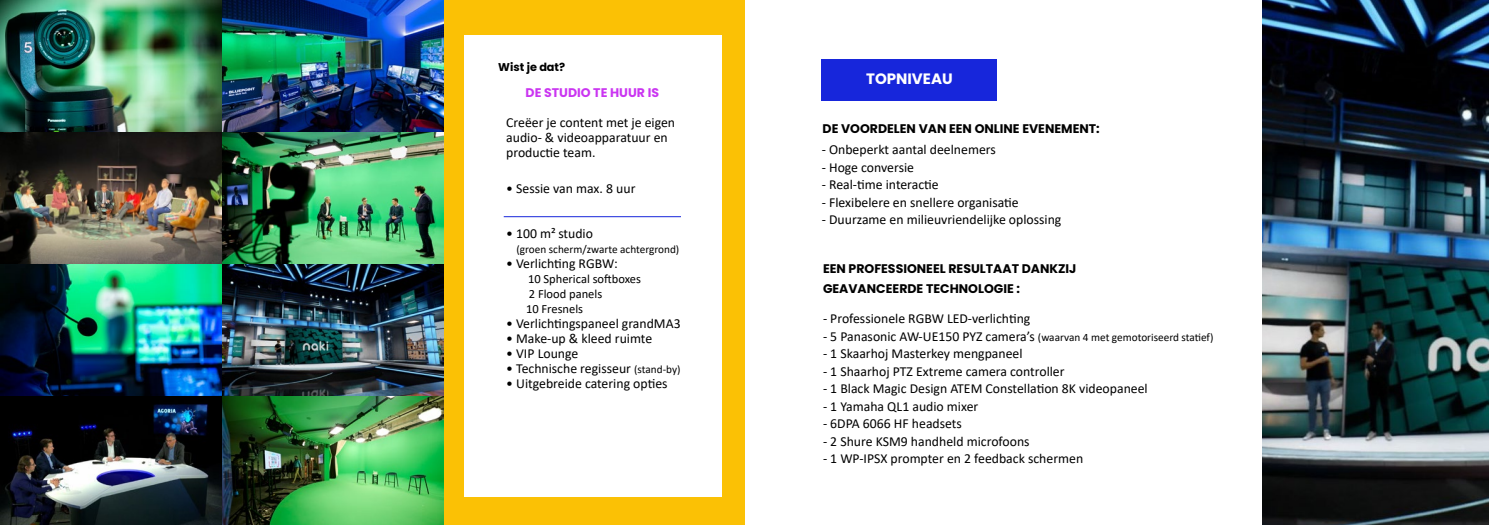
<style>
.page{position:relative;width:1489px;height:525px;background:#fff}
.page>*{position:absolute;margin:0;border:0;box-sizing:border-box;transform-origin:0 0}
.t1{font:700 15px "Poppins";color:#fff}
.t2{font:13.75px/15px "Calibri";color:#000}
.t3{font:700 12.5px/20px "Poppins";color:#000}
.t4{font:12.5px/15px "Calibri";color:#000}
.t5{font:700 12.5px "Poppins";color:#ca35f1}
.t6{font:11.25px "Calibri";color:#000}
.t7{font:700 11.25px "Poppins";color:#000}
.s1{font-size:11.25px}
.s2{font-size:13.75px}
</style>
<div class="page">
<img style="left:1262px;top:0;width:226px;height:524px">
<div style="left:821px;top:59px;width:176px;height:41px;background:#1726db"></div>
<div style="left:429px;top:0;width:315px;height:524px;background:#fbc105"></div>
<img style="left:0;top:0;width:443px;height:524px">
<div style="left:464px;top:35px;width:257px;height:462px;background:#fff"></div>
<hr style="left:503px;top:216px;width:178px;height:1px;background:#1726db">
<p class="t7" style="left:498px;top:61px;width:68px">Wist je dat?</p>
<p class="t5" style="left:525px;top:85px;width:135px">DE STUDIO TE HUUR IS</p>
<p class="t2" style="left:506px;top:114px;width:170px">Creëer je content met je eigen audio- &amp; videoapparatuur en productie team.</p>
<p class="t2" style="left:506px;top:180px;width:131px">• Sessie van max. 8 uur</p>
<p class="t2" style="left:506px;top:225px;width:88px">• 100 m² studio</p>
<p class="t6" style="left:516px;top:241px;width:164px">(groen scherm/zwarte achtergrond)</p>
<p class="t2" style="left:506px;top:255px;width:113px">• Verlichting RGBW:</p>
<p class="t4" style="left:526px;top:270px;width:116px">10 Spherical softboxes<br>2 Flood panels<br>10 Fresnels</p>
<p class="t2" style="left:506px;top:315px;width:176px">• Verlichtingspaneel grandMA3</p>
<p class="t2" style="left:506px;top:330px;width:147px">• Make-up &amp; kleed ruimte</p>
<p class="t2" style="left:506px;top:345px;width:74px">• VIP Lounge</p>
<p class="t2" style="left:506px;top:360px;width:176px">• Technische regisseur <span class="s1">(stand-by)</span></p>
<p class="t2" style="left:506px;top:375px;width:163px">• Uitgebreide catering opties</p>
<p class="t1" style="left:866px;top:70px;width:88px">TOPNIVEAU</p>
<p class="t3" style="left:822px;top:119px;width:279px">DE VOORDELEN VAN EEN ONLINE EVENEMENT:</p>
<p class="t2" style="left:821px;top:141px;width:175px">- Onbeperkt aantal deelnemers</p>
<p class="t2" style="left:821px;top:159px;width:94px">- Hoge conversie</p>
<p class="t2" style="left:821px;top:176px;width:118px">- Real-time interactie</p>
<p class="t2" style="left:821px;top:194px;width:198px">- Flexibelere en snellere organisatie</p>
<p class="t2" style="left:821px;top:211px;width:241px">- Duurzame en milieuvriendelijke oplossing</p>
<p class="t3" style="left:823px;top:259px;width:255px">EEN PROFESSIONEEL RESULTAAT DANKZIJ<br>GEAVANCEERDE TECHNOLOGIE :</p>
<p class="t2" style="left:823px;top:310px;width:209px">- Professionele RGBW LED-verlichting</p>
<p class="t6" style="left:823px;top:329px;width:392px"><span class="s2">- 5 Panasonic AW-UE150 PYZ camera’s</span> (waarvan 4 met gemotoriseerd statief)</p>
<p class="t2" style="left:823px;top:345px;width:201px">- 1 Skaarhoj Masterkey mengpaneel</p>
<p class="t2" style="left:823px;top:363px;width:243px">- 1 Shaarhoj PTZ Extreme camera controller</p>
<p class="t2" style="left:823px;top:380px;width:326px">- 1 Black Magic Design ATEM Constellation 8K videopaneel</p>
<p class="t2" style="left:823px;top:398px;width:157px">- 1 Yamaha QL1 audio mixer</p>
<p class="t2" style="left:823px;top:415px;width:140px">- 6DPA 6066 HF headsets</p>
<p class="t2" style="left:823px;top:433px;width:208px">- 2 Shure KSM9 handheld microfoons</p>
<p class="t2" style="left:823px;top:450px;width:262px">- 1 WP-IPSX prompter en 2 feedback schermen</p>
</div>
